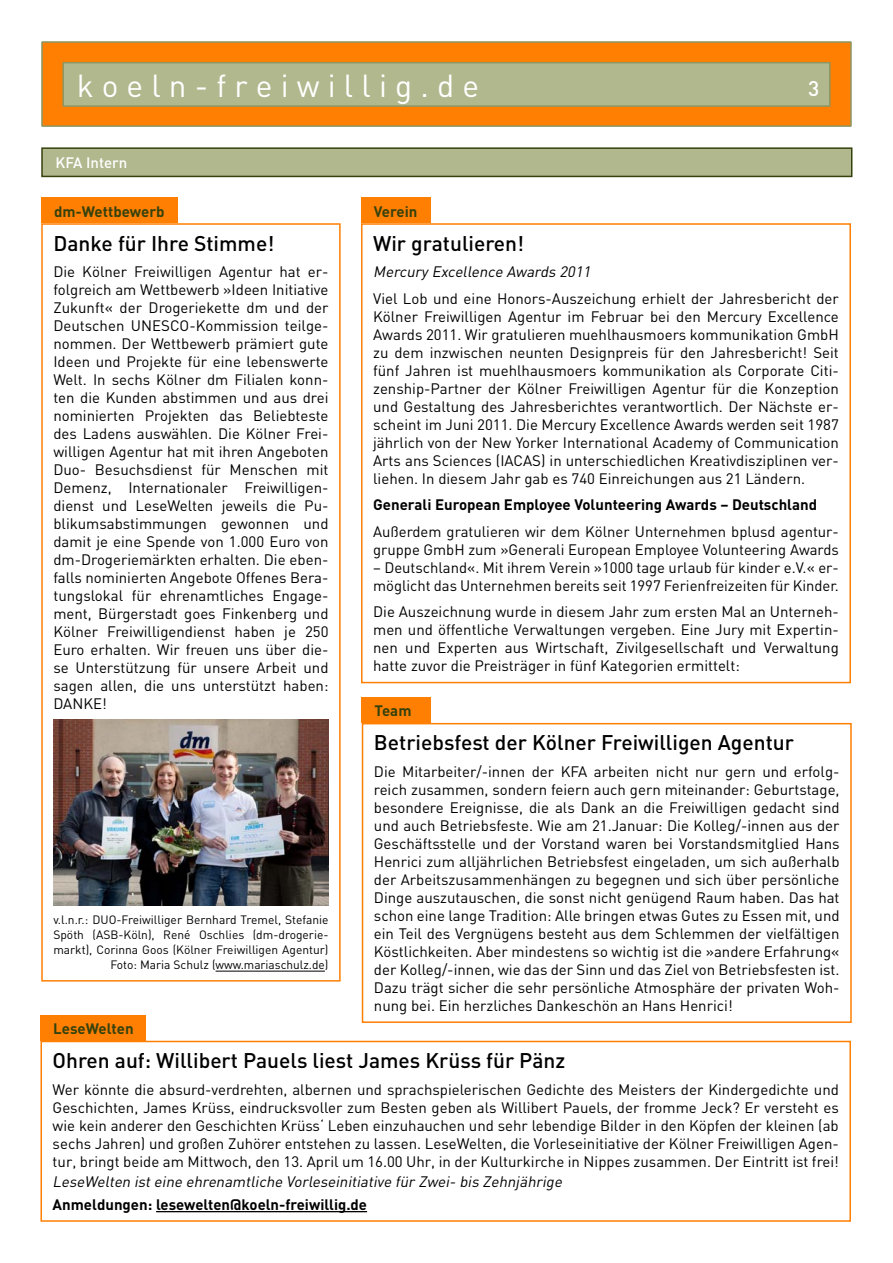
<style>
.page{position:relative;width:893px;height:1263px;background:#fff}
.page>*{position:absolute;margin:0;border:0;box-sizing:border-box;transform-origin:0 0}
.t1{font:31.5px "DIN";color:#fff}
.t2{font:500 21px "DIN";color:#000}
.t3{font:500 21px "DIN";color:#fff}
.t4{font:15px/18px "DIN";color:#000;text-align:justify}
.t5{font:italic 15px "DIN";color:#000}
.t6{font:700 15px "DIN";color:#000}
.t7{font:700 15px "DIN";color:#35420d}
.t8{font:500 15px "DIN";color:#fff}
.t9{font:12px/15px "DIN";color:#000;text-align:right}
</style>
<div class="page">
<div style="left:42px;top:42px;width:809px;height:84px;background:#ff7f02"></div>
<div style="left:41px;top:41px;width:811px;height:86px;border:2px solid #8c9662"></div>
<div style="left:63px;top:63px;width:767px;height:43px;background:#b1b88e"></div>
<div style="left:62px;top:62px;width:768px;height:45px;border:2px solid #8c9662"></div>
<div style="left:361px;top:198px;width:69px;height:25px;background:#ff7f02"></div>
<div style="left:361px;top:223px;width:490px;height:460px;border:2px solid #ff7f02"></div>
<div style="left:362px;top:697px;width:69px;height:26px;background:#ff7f02"></div>
<div style="left:362px;top:723px;width:490px;height:300px;border:2px solid #ff7f02"></div>
<div style="left:41px;top:198px;width:136px;height:25px;background:#ff7f02"></div>
<hr style="left:216px;top:971px;width:109px;height:1px;background:#000">
<img style="left:53px;top:719px;width:276px;height:186px">
<div style="left:41px;top:223px;width:300px;height:758px;border:2px solid #ff7f02"></div>
<div style="left:42px;top:148px;width:810px;height:28px;background:#b1b88e"></div>
<div style="left:41px;top:147px;width:811px;height:30px;border:2px solid #35420d"></div>
<div style="left:40px;top:1015px;width:106px;height:26px;background:#ff7f02"></div>
<hr style="left:156px;top:1211px;width:211px;height:1px;background:#000">
<div style="left:40px;top:1041px;width:811px;height:181px;border:2px solid #ff7f02"></div>
<h1 class="t1" style="left:77px;top:66px;width:404px">k o e l n - f r e i w i l l i g . d e</h1>
<h2 class="t3" style="left:808px;top:75px;width:13px">3</h2>
<p class="t8" style="left:56px;top:153px;width:73px">KFA Intern</p>
<p class="t7" style="left:54px;top:201px;width:112px">dm-Wettbewerb</p>
<h2 class="t2" style="left:53px;top:230px;width:222px">Danke für Ihre Stimme!</h2>
<p class="t4" style="left:53px;top:262px;width:277px">Die Kölner Freiwilligen Agentur hat er&shy;folgreich am Wettbewerb »Ideen Initiative Zukunft« der Drogeriekette dm und der Deutschen UNESCO-Kommission teilge&shy;nommen. Der Wettbewerb prämiert gute Ideen und Projekte für eine lebenswerte Welt. In sechs Kölner dm Filialen konn&shy;ten die Kunden abstimmen und aus drei nominierten Projekten das Beliebteste des Ladens auswählen. Die Kölner Frei&shy;willigen Agentur hat mit ihren Angeboten Duo- Besuchsdienst für Menschen mit Demenz, Internationaler Freiwilligen&shy;dienst und LeseWelten jeweils die Pu&shy;blikumsabstimmungen gewonnen und damit je eine Spende von 1.000 Euro von dm-Drogeriemärkten erhalten. Die eben&shy;falls nominierten Angebote Offenes Bera&shy;tungslokal für ehrenamtliches Engage&shy;ment, Bürgerstadt goes Finkenberg und Kölner Freiwilligendienst haben je 250<br>Euro erhalten. Wir freuen uns über die&shy;se Unterstützung für unsere Arbeit und sagen allen, die uns unterstützt haben:<br>DANKE!</p>
<p class="t9" style="left:53px;top:912px;width:277px">v.l.n.r.: DUO-Freiwilliger Bernhard Tremel, Stefanie Spöth (ASB-Köln), René Oschlies (dm-drogerie&shy;markt), Corinna Goos (Kölner Freiwilligen Agentur)<br>Foto: Maria Schulz (www.mariaschulz.de)</p>
<p class="t7" style="left:374px;top:201px;width:45px">Verein</p>
<h2 class="t2" style="left:373px;top:230px;width:153px">Wir gratulieren!</h2>
<p class="t5" style="left:373px;top:262px;width:222px">Mercury Excellence Awards 2011</p>
<p class="t4" style="left:373px;top:289px;width:467px">Viel Lob und eine Honors-Auszeichung erhielt der Jahresbericht der Kölner Freiwilligen Agentur im Februar bei den Mercury Excellence Awards 2011. Wir gratulieren muehlhausmoers kommunikation GmbH zu dem inzwischen neunten Designpreis für den Jahresbericht! Seit fünf Jahren ist muehlhausmoers kommunikation als Corporate Citi&shy;zenship-Partner der Kölner Freiwilligen Agentur für die Konzeption und Gestaltung des Jahresberichtes verantwortlich. Der Nächste er&shy;scheint im Juni 2011. Die Mercury Excellence Awards werden seit 1987 jährlich von der New Yorker International Academy of Communication Arts ans Sciences (IACAS) in unterschiedlichen Kreativdisziplinen ver&shy;liehen. In diesem Jahr gab es 740 Einreichungen aus 21 Ländern.</p>
<p class="t6" style="left:373px;top:495px;width:445px">Generali European Employee Volunteering Awards – Deutschland</p>
<p class="t4" style="left:373px;top:522px;width:467px">Außerdem gratulieren wir dem Kölner Unternehmen bplusd agentur&shy;gruppe GmbH zum »Generali European Employee Volunteering Awards</p>
<p class="t4" style="left:373px;top:558px;width:467px">– Deutschland«. Mit ihrem Verein »1000 tage urlaub für kinder e.V.« er&shy;möglicht das Unternehmen bereits seit 1997 Ferienfreizeiten für Kinder.</p>
<p class="t4" style="left:373px;top:602px;width:467px">Die Auszeichnung wurde in diesem Jahr zum ersten Mal an Unterneh&shy;men und öffentliche Verwaltungen vergeben. Eine Jury mit Expertin&shy;nen und Experten aus Wirtschaft, Zivilgesellschaft und Verwaltung hatte zuvor die Preisträger in fünf Kategorien ermittelt:</p>
<p class="t7" style="left:375px;top:701px;width:38px">Team</p>
<h2 class="t2" style="left:374px;top:729px;width:422px">Betriebsfest der Kölner Freiwilligen Agentur</h2>
<p class="t4" style="left:374px;top:762px;width:467px">Die Mitarbeiter/-innen der KFA arbeiten nicht nur gern und erfolg&shy;reich zusammen, sondern feiern auch gern miteinander: Geburtstage, besondere Ereignisse, die als Dank an die Freiwilligen gedacht sind und auch Betriebsfeste. Wie am 21.Januar: Die Kolleg/-innen aus der Geschäftsstelle und der Vorstand waren bei Vorstandsmitglied Hans Henrici zum alljährlichen Betriebsfest eingeladen, um sich außerhalb der Arbeitszusammenhängen zu begegnen und sich über persönliche Dinge auszutauschen, die sonst nicht genügend Raum haben. Das hat schon eine lange Tradition: Alle bringen etwas Gutes zu Essen mit, und ein Teil des Vergnügens besteht aus dem Schlemmen der vielfältigen Köstlichkeiten. Aber mindestens so wichtig ist die »andere Erfahrung« der Kolleg/-innen, wie das der Sinn und das Ziel von Betriebsfesten ist.<br>Dazu trägt sicher die sehr persönliche Atmosphäre der privaten Woh&shy;nung bei. Ein herzliches Dankeschön an Hans Henrici!</p>
<p class="t7" style="left:53px;top:1019px;width:82px">LeseWelten</p>
<h2 class="t2" style="left:53px;top:1047px;width:514px">Ohren auf: Willibert Pauels liest James Krüss für Pänz</h2>
<p class="t4" style="left:53px;top:1080px;width:788px">Wer könnte die absurd-verdrehten, albernen und sprachspielerischen Gedichte des Meisters der Kindergedichte und Geschichten, James Krüss, eindrucksvoller zum Besten geben als Willibert Pauels, der fromme Jeck? Er versteht es wie kein anderer den Geschichten Krüss‘ Leben einzuhauchen und sehr lebendige Bilder in den Köpfen der kleinen (ab sechs Jahren) und großen Zuhörer entstehen zu lassen. LeseWelten, die Vorleseinitiative der Kölner Freiwilligen Agen&shy;tur, bringt beide am Mittwoch, den 13. April um 16.00 Uhr, in der Kulturkirche in Nippes zusammen. Der Eintritt ist frei!</p>
<p class="t5" style="left:53px;top:1172px;width:514px">LeseWelten isteine ehrenamtliche Vorleseinitiative für Zwei- bis Zehnjährige</p>
<p class="t6" style="left:53px;top:1194px;width:316px">Anmeldungen: lesewelten@koeln-freiwillig.de</p>
</div>
